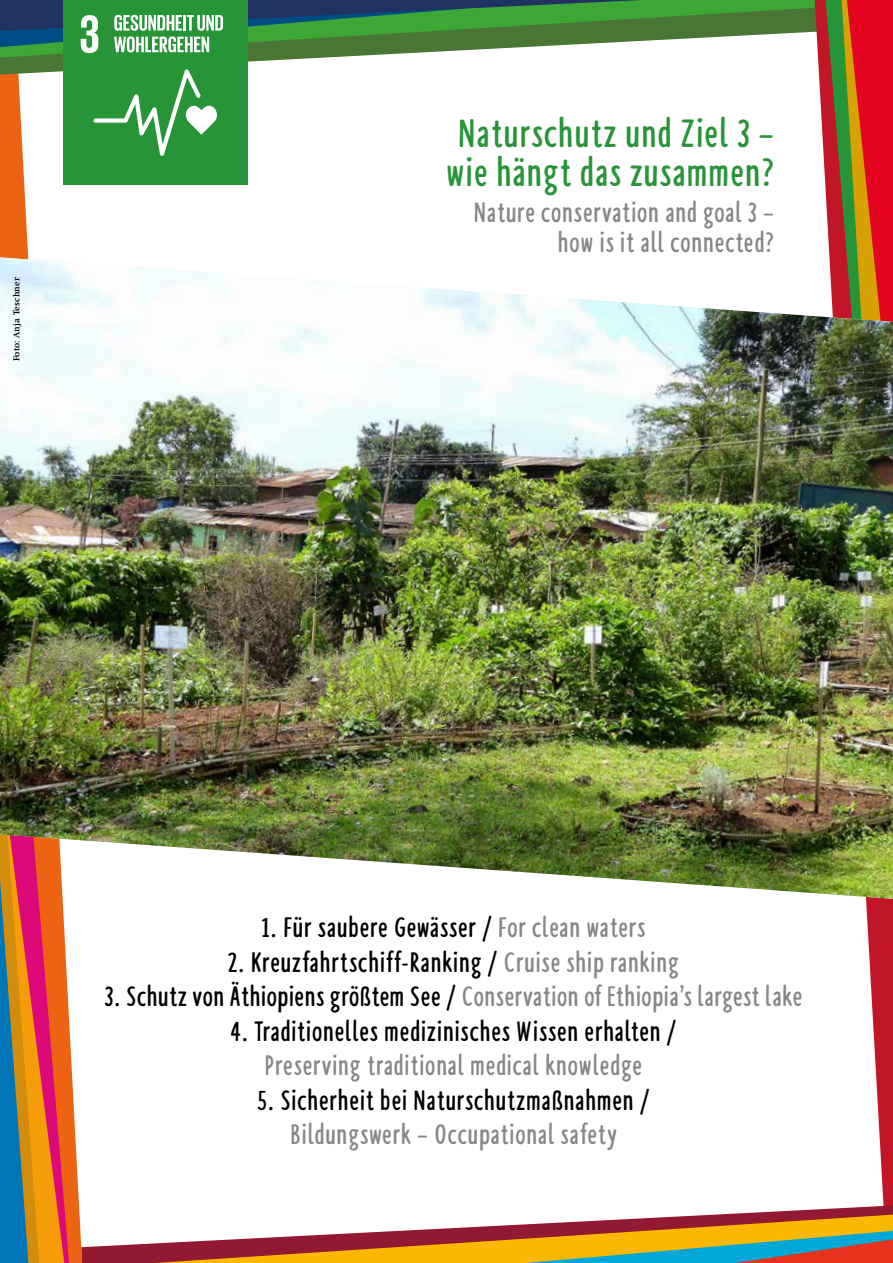
<style>
.page{position:relative;width:893px;height:1263px;background:#fff}
.page>*{position:absolute;margin:0;border:0;box-sizing:border-box;transform-origin:0 0}
.t1{font:700 42.3px/39.2px "NABU Hand";letter-spacing:.03em;color:#289438}
.t2{font:700 30px/30px "NABU Hand";letter-spacing:.03em;color:#878787;text-align:right}
.t3{font:700 30px "NABU Hand";letter-spacing:.03em;color:#000}
.t4{font:700 9px "Swift";letter-spacing:.02em;color:#000}
.s1{color:#878787}
.s2{color:#000}
</style>
<div class="page">
<svg style="left:0;top:75px;width:82px;height:1188px"></svg>
<svg style="left:64px;top:899px;width:5px;height:364px;fill:#ec6411"></svg>
<svg style="left:0;top:899px;width:64px;height:364px;background:#af6b49"></svg>
<svg style="left:0;top:58px;width:315px;height:17px"></svg>
<svg style="left:0;top:0;width:815px;height:58px"></svg>
<svg style="left:815px;top:0;width:78px;height:1205px"></svg>
<svg style="left:825px;top:0;width:17px;height:257px;background:#8a4e36"></svg>
<svg style="left:842px;top:0;width:51px;height:257px;background:#c33c1c"></svg>
<svg style="left:81px;top:1205px;width:812px;height:58px"></svg>
<svg style="left:154px;top:1214px;width:739px;height:49px"></svg>
<div style="left:63px;top:0;width:184px;height:184px;background:#289438"></div>
<svg style="left:93px;top:69px;width:124px;height:87px"></svg>
<svg style="left:0;top:0;width:643px;height:53px"></svg>
<img style="left:0;top:257px;width:893px;height:642px">
<p class="t4" style="left:12px;top:361px;width:86px;rotate:-90deg">Foto: Anja Teschner</p>
<h1 class="t1" style="left:446px;top:114px;width:330px">Naturschutz und Ziel 3 – wie hängt das zusammen?</h1>
<p class="t2" style="left:474px;top:197px;width:302px">Nature conservation and goal 3 – how is it all connected?</p>
<p class="t3" style="left:262px;top:911px;width:385px">1. Für saubere Gewässer / <span class="s1">For clean waters</span></p>
<p class="t3" style="left:228px;top:946px;width:453px">2. Kreuzfahrtschiff-Ranking / <span class="s1">Cruise ship ranking</span></p>
<p class="t2" style="left:105px;top:982px;width:699px"><span class="s2">3. Schutz von Äthiopiens größtem See /</span> Conservation of Ethiopia’s largest lake</p>
<p class="t3" style="left:231px;top:1015px;width:447px">4. Traditionelles medizinisches Wissen erhalten /</p>
<p class="t2" style="left:265px;top:1051px;width:378px">Preserving traditional medical knowledge</p>
<p class="t3" style="left:258px;top:1084px;width:393px">5. Sicherheit bei Naturschutzmaßnahmen /</p>
<p class="t2" style="left:290px;top:1120px;width:328px">Bildungswerk – Occupational safety</p>
</div>
